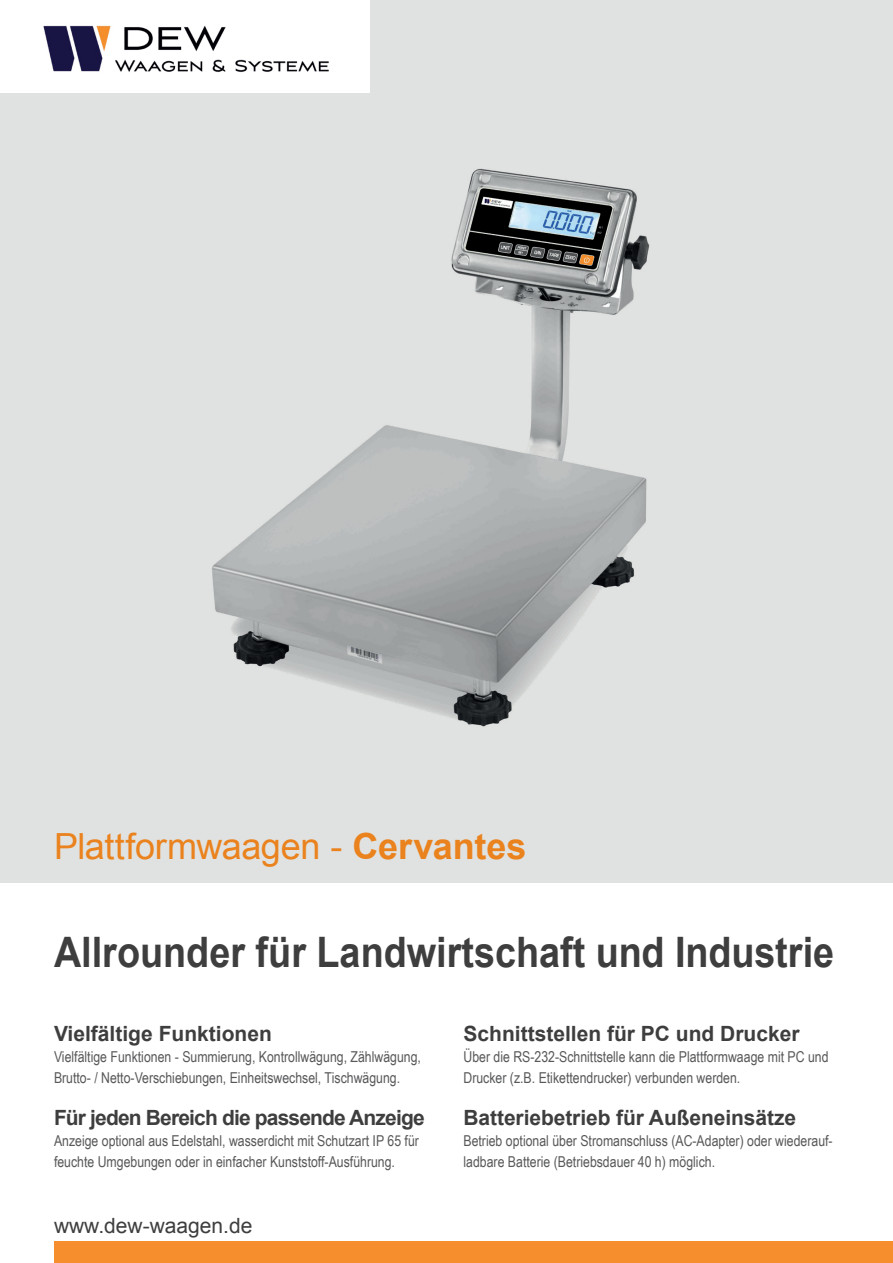
<style>
.page{position:relative;width:893px;height:1263px;background:#fff}
.page>*{position:absolute;margin:0;border:0;box-sizing:border-box;transform-origin:0 0}
.t1{font:700 42px "Arial";color:#3e3e3f;scale:.9 1}
.t2{font:36px "Arial";letter-spacing:-.01em;color:#ea821d}
.t3{font:700 21px "Arial";letter-spacing:-.005em;color:#3e3e3f}
.t4{font:700 21px "Arial";letter-spacing:-.04em;color:#3e3e3f}
.t5{font:21px "Arial";color:#3e3e3f}
.t6{font:15px/21px "Arial Narrow";color:#57585a}
.s1{font-weight:700}
</style>
<div class="page">
<img style="left:0;top:0;width:893px;height:882px">
<div style="left:54px;top:1241px;width:839px;height:22px;background:#f68e2d"></div>
<div style="left:0;top:0;width:370px;height:93px;background:#fff"></div>
<img style="left:43px;top:25px;width:286px;height:48px">
<h2 class="t2" style="left:54px;top:823px;width:474px">Plattformwaagen - <span class="s1">Cervantes</span></h2>
<h1 class="t1" style="left:54px;top:925px;width:868px">Allrounder für Landwirtschaft und Industrie</h1>
<h3 class="t3" style="left:54px;top:1020px;width:219px">Vielfältige Funktionen</h3>
<p class="t6" style="left:54px;top:1046px;width:368px">Vielfältige Funktionen - Summierung, Kontrollwägung, Zählwägung,<br>Brutto- / Netto-Verschiebungen, Einheitswechsel, Tischwägung.</p>
<h3 class="t4" style="left:54px;top:1104px;width:372px">Für jeden Bereich die passende Anzeige</h3>
<p class="t6" style="left:54px;top:1130px;width:366px">Anzeige optional aus Edelstahl, wasserdicht mit Schutzart IP 65 für feuchte Umgebungen oder in einfacher Kunststoff-Ausführung.</p>
<h3 class="t5" style="left:54px;top:1212px;width:200px">www.dew-waagen.de</h3>
<h3 class="t3" style="left:463px;top:1020px;width:338px">Schnittstellen für PC und Drucker</h3>
<p class="t6" style="left:463px;top:1046px;width:367px">Über die RS-232-Schnittstelle kann die Plattformwaage mit PC und<br>Drucker (z.B. Etikettendrucker) verbunden werden.</p>
<h3 class="t3" style="left:463px;top:1104px;width:334px">Batteriebetrieb für Außeneinsätze</h3>
<p class="t6" style="left:463px;top:1130px;width:371px">Betrieb optional über Stromanschluss (AC-Adapter) oder wiederauf&shy;ladbare Batterie (Betriebsdauer 40 h) möglich.</p>
</div>
